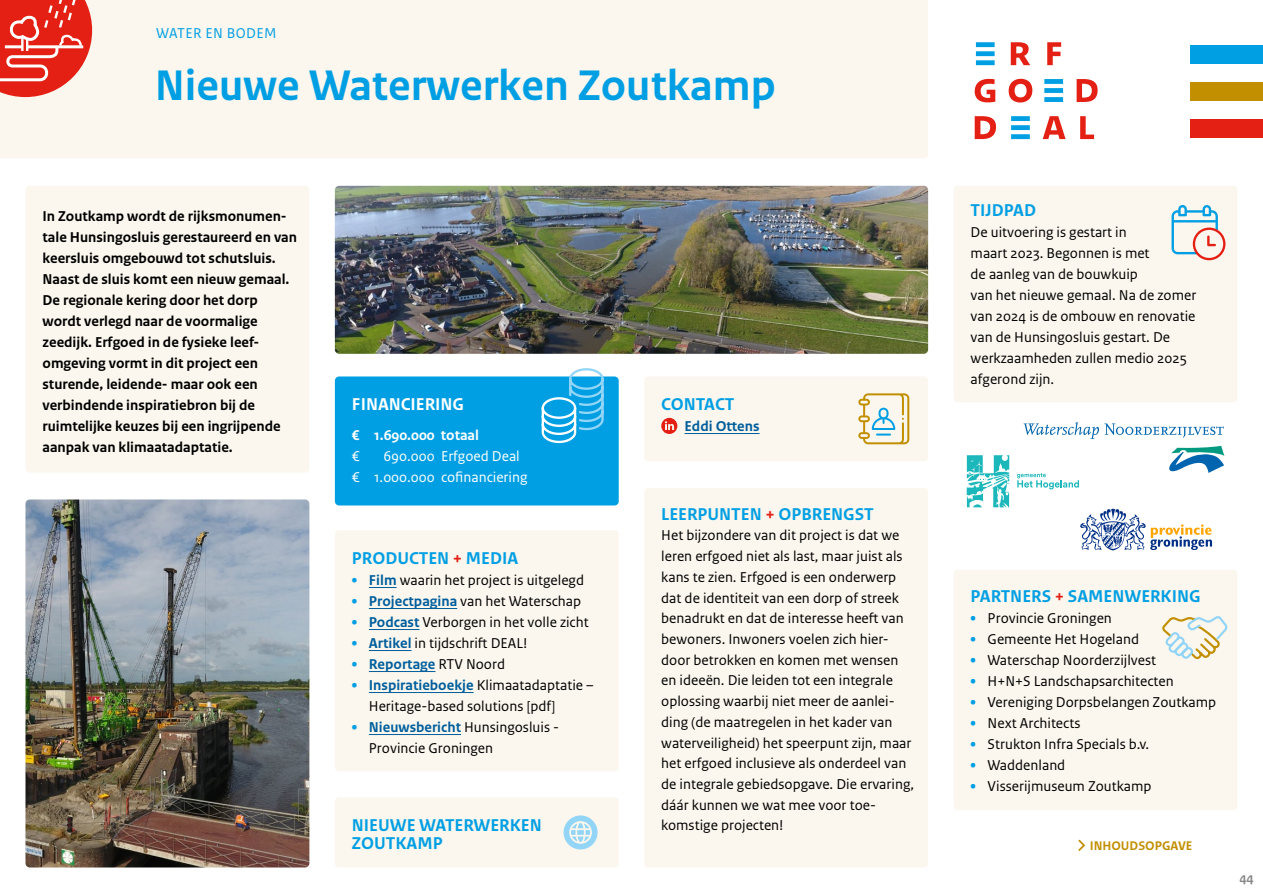
<style>
.page{position:relative;width:1263px;height:893px;background:#fff}
.page>*{position:absolute;margin:0;border:0;box-sizing:border-box;transform-origin:0 0}
.t1{font:700 45px "Rijksoverheid Sans Text";color:#009fe3}
.t2{font:700 18px "Rijksoverheid Sans Text";color:#009fe3}
.t3{font:700 18px "Rijksoverheid Sans Text";color:#fff}
.t4{font:15px/20.7px "Rijksoverheid Sans Text";color:#000}
.t5{font:700 15px/21px "Rijksoverheid Sans Text";color:#000}
.t6{font:15px/21px "Rijksoverheid Sans Text";color:#fff}
.t7{font:700 15px "Rijksoverheid Sans Text";color:#005e9c}
.t8{font:700 15px "Rijksoverheid Sans Text";color:#fff}
.t9{font:15px "Rijksoverheid Sans Text";letter-spacing:.025em;color:#009fe3}
.t10{font:700 13.5px "Rijksoverheid Sans Text";color:#878787}
.t11{font:700 13.2px "Rijksoverheid Sans Text";color:#c28f00}
.s1{color:#e41f13}
.s2{font-weight:700;font-size:19.5px;color:#009fe3}
.s3{font-weight:700;color:#005e9c}
.s4{font-size:19.5px;color:#009fe3}
.s5{font-weight:400;color:#000}
</style>
<div class="page">
<div style="left:0;top:0;width:928px;height:158px;background:#fbf7ee"></div>
<div style="left:1190px;top:45px;width:73px;height:19px;background:#009fe3"></div>
<div style="left:1190px;top:120px;width:73px;height:18px;background:#e41f13"></div>
<div style="left:1190px;top:82px;width:73px;height:19px;background:#c18f00"></div>
<svg style="left:1011px;top:42px;width:19px;height:23px"></svg>
<svg style="left:1047px;top:42px;width:14px;height:23px"></svg>
<svg style="left:975px;top:79px;width:20px;height:23px"></svg>
<svg style="left:1009px;top:79px;width:23px;height:23px"></svg>
<svg style="left:1076px;top:79px;width:21px;height:23px"></svg>
<svg style="left:975px;top:116px;width:21px;height:23px"></svg>
<svg style="left:1043px;top:116px;width:22px;height:23px"></svg>
<svg style="left:1080px;top:116px;width:14px;height:23px"></svg>
<svg style="left:976px;top:42px;width:19px;height:23px"></svg>
<svg style="left:1011px;top:116px;width:19px;height:23px"></svg>
<svg style="left:1044px;top:79px;width:19px;height:23px"></svg>
<svg style="left:0;top:0;width:92px;height:97px;background:#ea544a"></svg>
<div style="left:26px;top:186px;width:283px;height:287px;background:#fbf7ee;border-radius:4px"></div>
<div style="left:954px;top:186px;width:283px;height:216px;background:#fbf7ee;border-radius:4px"></div>
<img style="left:26px;top:500px;width:283px;height:367px">
<img style="left:335px;top:186px;width:593px;height:168px">
<div style="left:644px;top:488px;width:284px;height:379px;background:#fbf7ee;border-radius:4px"></div>
<div style="left:335px;top:797px;width:284px;height:70px;background:#fbf7ee;border-radius:4px"></div>
<svg style="left:563px;top:815px;width:35px;height:34px"></svg>
<div style="left:954px;top:570px;width:283px;height:240px;background:#fbf7ee;border-radius:4px"></div>
<svg style="left:1162px;top:616px;width:66px;height:44px"></svg>
<div style="left:335px;top:530px;width:284px;height:241px;background:#fbf7ee;border-radius:4px"></div>
<svg style="left:369px;top:587px;width:28px;height:1px"></svg>
<hr style="left:369px;top:608px;width:88px;height:1px;background:#005e9c">
<hr style="left:369px;top:629px;width:50px;height:1px;background:#005e9c">
<hr style="left:369px;top:650px;width:43px;height:1px;background:#005e9c">
<hr style="left:369px;top:671px;width:66px;height:1px;background:#005e9c">
<hr style="left:369px;top:692px;width:105px;height:1px;background:#005e9c">
<hr style="left:369px;top:734px;width:92px;height:1px;background:#005e9c">
<div style="left:335px;top:376px;width:284px;height:129px;background:#009fe3;border-radius:4px"></div>
<svg style="left:540px;top:368px;width:65px;height:76px"></svg>
<div style="left:644px;top:376px;width:284px;height:85px;background:#fbf7ee;border-radius:4px"></div>
<hr style="left:685px;top:433px;width:74px;height:1px;background:#005e9c">
<svg style="left:661px;top:418px;width:16px;height:16px"></svg>
<svg style="left:858px;top:393px;width:51px;height:51px"></svg>
<svg style="left:1171px;top:205px;width:54px;height:55px"></svg>
<svg style="left:1080px;top:509px;width:132px;height:41px"></svg>
<svg style="left:1017px;top:473px;width:62px;height:16px"></svg>
<svg style="left:967px;top:455px;width:42px;height:52px"></svg>
<svg style="left:1023px;top:422px;width:201px;height:17px"></svg>
<svg style="left:1169px;top:446px;width:55px;height:27px"></svg>
<svg style="left:1078px;top:840px;width:7px;height:11px"></svg>
<p class="t9" style="left:156px;top:24px;width:122px">WATER EN BODEM</p>
<h1 class="t1" style="left:155px;top:60px;width:623px">Nieuwe Waterwerken Zoutkamp</h1>
<p class="t5" style="left:43px;top:205px;width:256px">In Zoutkamp wordt de rijksmonumen&shy;tale Hunsingosluis gerestaureerd en van keersluis omgebouwd tot schutsluis.<br>Naast de sluis komt een nieuw gemaal.<br>De regionale kering door het dorp wordt verlegd naar de voormalige zeedijk. Erfgoed in de fysieke leef&shy;omgeving vormt in dit project een sturende, leidende- maar ook een verbindende inspiratiebron bij de ruimtelijke keuzes bij een ingrijpende aanpak van klimaatadaptatie.</p>
<p class="t3" style="left:352px;top:394px;width:114px">FINANCIERING</p>
<p class="t8" style="left:352px;top:427px;width:129px">€ 1.690.000 totaal</p>
<p class="t6" style="left:352px;top:446px;width:9px">€</p>
<p class="t6" style="left:352px;top:446px;width:177px;text-indent:31px">690.000 Erfgoed Deal € 1.000.000 cofinanciering</p>
<p class="t2" style="left:352px;top:548px;width:168px">PRODUCTEN <span class="s1">+</span> MEDIA</p>
<p class="t4" style="left:352px;top:570px;width:234px"><span class="s2">•</span> <span class="s3">Film</span> waarin het project is uitgelegd</p>
<p class="t4" style="left:352px;top:591px;width:231px"><span class="s2">•</span> <span class="s3">Projectpagina</span> van het Waterschap</p>
<p class="t4" style="left:352px;top:612px;width:238px"><span class="s2">•</span> <span class="s3">Podcast</span> Verborgen in het volle zicht</p>
<p class="t4" style="left:352px;top:633px;width:177px"><span class="s2">•</span> <span class="s3">Artikel</span> in tijdschrift DEAL!</p>
<p class="t7" style="left:352px;top:656px;width:155px"><span class="s4">•</span> Reportage <span class="s5">RTV Noord</span></p>
<p class="t4" style="left:369px;top:675px;width:226px;text-indent:-17px"><span class="s2">•</span> <span class="s3">Inspiratieboekje</span> Klimaatadaptatie –<br>Heritage-based solutions [pdf]</p>
<p class="t4" style="left:369px;top:717px;width:192px;text-indent:-17px"><span class="s2">•</span> <span class="s3">Nieuwsbericht</span> Hunsingosluis -<br>Provincie Groningen</p>
<p class="t2" style="left:661px;top:394px;width:75px">CONTACT</p>
<p class="t7" style="left:685px;top:418px;width:76px">Eddi Ottens</p>
<p class="t2" style="left:661px;top:504px;width:214px">LEERPUNTEN <span class="s1">+</span> OPBRENGST</p>
<p class="t4" style="left:661px;top:525px;width:254px">Het bijzondere van dit project is dat we leren erfgoed niet als last, maar juist als kans te zien. Erfgoed is een onderwerp dat de identiteit van een dorp of streek benadrukt en dat de interesse heeft van bewoners. Inwoners voelen zich hier&shy;door betrokken en komen met wensen en ideeën. Die leiden tot een integrale oplossing waarbij niet meer de aanlei&shy;ding (de maatregelen in het kader van waterveiligheid) het speerpunt zijn, maar het erfgoed inclusieve als onderdeel van de integrale gebiedsopgave. Die ervaring, dáár kunnen we wat mee voor toe-</p>
<p class="t2" style="left:352px;top:814px;width:191px">NIEUWE WATERWERKEN</p>
<p class="t4" style="left:661px;top:815px;width:124px">komstige projecten!</p>
<p class="t2" style="left:352px;top:832px;width:92px">ZOUTKAMP</p>
<p class="t2" style="left:971px;top:200px;width:67px">TIJDPAD</p>
<p class="t4" style="left:971px;top:222px;width:227px">De uitvoering is gestart in<br>maart 2023. Begonnen is met<br>de aanleg van de bouwkuip<br>van het nieuwe gemaal. Na de zomer van 2024 is de ombouw en renovatie van de Hunsingosluis gestart. De werkzaamheden zullen medio 2025 afgerond zijn.</p>
<p class="t2" style="left:971px;top:586px;width:231px">PARTNERS <span class="s1">+</span> SAMENWERKING</p>
<p class="t4" style="left:971px;top:608px;width:143px"><span class="s2">•</span> Provincie Groningen</p>
<p class="t4" style="left:971px;top:629px;width:170px"><span class="s2">•</span> Gemeente Het Hogeland</p>
<p class="t4" style="left:971px;top:650px;width:187px"><span class="s2">•</span> Waterschap Noorderzijlvest</p>
<p class="t4" style="left:971px;top:671px;width:205px"><span class="s2">•</span> H+N+S Landschapsarchitecten</p>
<p class="t4" style="left:971px;top:692px;width:247px"><span class="s2">•</span> Vereniging Dorpsbelangen Zoutkamp</p>
<p class="t4" style="left:971px;top:713px;width:111px"><span class="s2">•</span> Next Architects</p>
<p class="t4" style="left:971px;top:734px;width:180px"><span class="s2">•</span> Strukton Infra Specials b.v.</p>
<p class="t4" style="left:971px;top:755px;width:96px"><span class="s2">•</span> Waddenland</p>
<p class="t4" style="left:971px;top:776px;width:182px"><span class="s2">•</span> Visserijmuseum Zoutkamp</p>
<p class="t11" style="left:1090px;top:838px;width:104px">INHOUDSOPGAVE</p>
<p class="t10" style="left:1239px;top:869px;width:16px">44</p>
</div>
